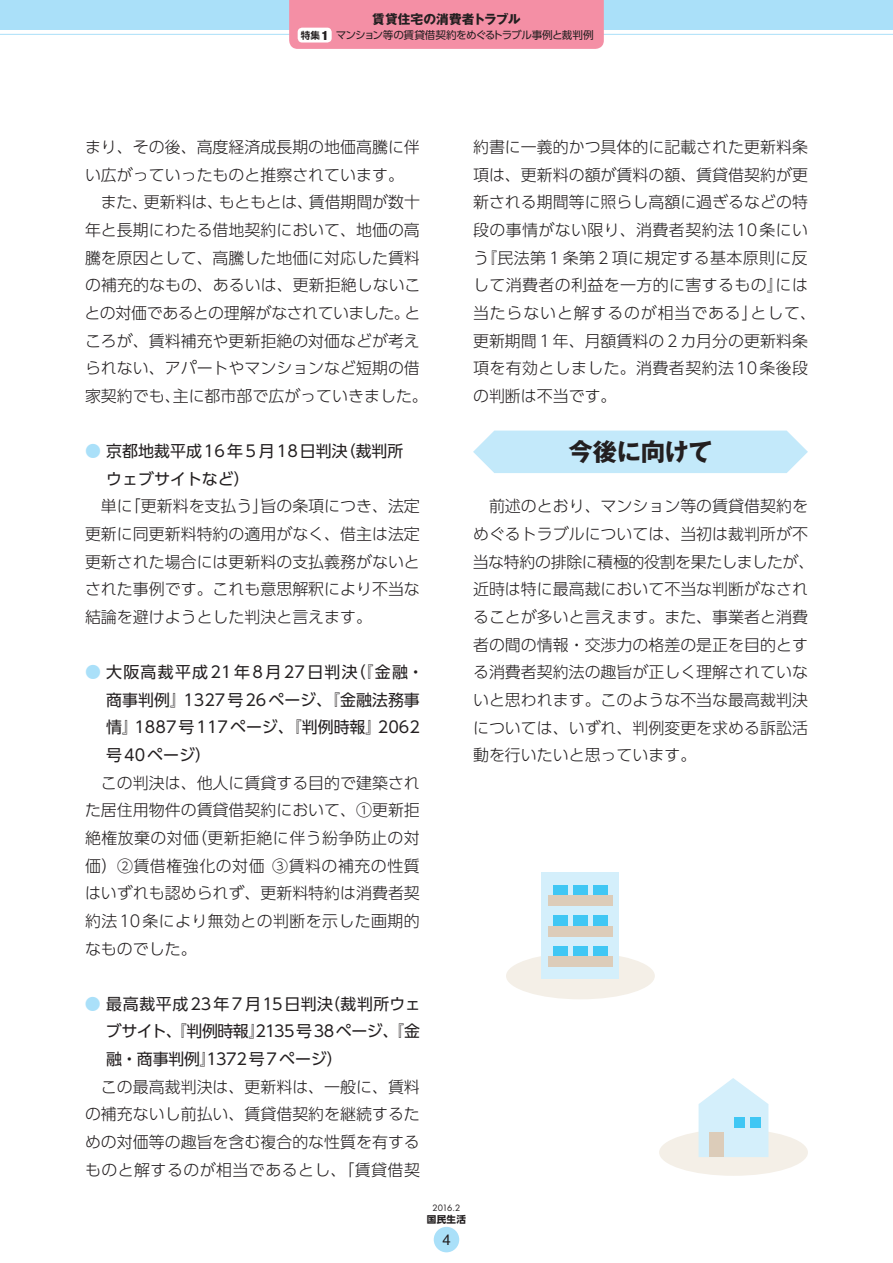
<style>
.page{position:relative;width:893px;height:1263px;background:#fff}
.page>*{position:absolute;margin:0;border:0;box-sizing:border-box;transform-origin:0 0}
.t1{font:700 24.45px "Gothic MB101 Pro";letter-spacing:-.025em;color:#231f20}
.t2{font:300 15.9px/27.6px "UD Shin Go Pro";color:#231f20;text-align:justify}
.t3{font:300 15.9px/27.6px "UD Shin Go Pro";letter-spacing:.025em;color:#231f20}
.t4{font:15.9px/27.6px "UD Shin Go Pro";color:#231f20}
.t5{font:14.85px "Helvetica LT Std";color:#231f20}
.t6{font:700 12.75px "Gothic MB101 Pro";letter-spacing:-.005em;color:#231f20}
.t7{font:10.65px "UD Shin Go Pro";letter-spacing:-.055em;color:#231f20}
.t8{font:700 9.6px "UD Shin Go Pro";color:#231f20}
.t9{font:8.55px "Futura Std";color:#231f20}
.s1{font-family:"UD Shin Go Pro De";font-weight:700;font-size:9.6px}
.s2{font-family:"Helvetica Neue LT Std";font-weight:900;font-stretch:condensed;font-size:12.75px}
.s3{color:#aae0f9}
</style>
<div class="page">
<div style="left:0;top:0;width:893px;height:30px;background:#aae0f9"></div>
<hr style="left:0;top:34px;width:893px;height:1px;background:#aae0f9">
<div style="left:289px;top:0;width:315px;height:49px;background:#f48fa5"></div>
<div style="left:298px;top:28px;width:34px;height:15px;background:#fff;border-radius:4px"></div>
<div style="left:434px;top:1227px;width:25px;height:25px;background:#aae0f9;border-radius:50%"></div>
<div style="left:473px;top:431px;width:335px;height:42px;background:#c3e9fa"></div>
<div style="left:659px;top:1129px;width:149px;height:47px;background:#f4efe7;border-radius:50%"></div>
<svg style="left:699px;top:1078px;width:69px;height:79px"></svg>
<div style="left:709px;top:1132px;width:15px;height:25px;background:#dcccb9"></div>
<div style="left:734px;top:1117px;width:11px;height:11px;background:#40c7f4"></div>
<div style="left:750px;top:1117px;width:11px;height:11px;background:#40c7f4"></div>
<div style="left:506px;top:952px;width:149px;height:47px;background:#f4efe7;border-radius:50%"></div>
<div style="left:542px;top:872px;width:77px;height:106px;background:#d4effb"></div>
<div style="left:553px;top:915px;width:14px;height:18px;background:#40c7f4"></div>
<div style="left:573px;top:915px;width:15px;height:18px;background:#40c7f4"></div>
<div style="left:593px;top:915px;width:15px;height:18px;background:#40c7f4"></div>
<div style="left:548px;top:926px;width:65px;height:10px;background:#dcccb9"></div>
<div style="left:553px;top:885px;width:14px;height:18px;background:#40c7f4"></div>
<div style="left:573px;top:885px;width:15px;height:18px;background:#40c7f4"></div>
<div style="left:593px;top:885px;width:15px;height:18px;background:#40c7f4"></div>
<div style="left:548px;top:895px;width:65px;height:11px;background:#dcccb9"></div>
<div style="left:553px;top:946px;width:14px;height:17px;background:#40c7f4"></div>
<div style="left:573px;top:946px;width:15px;height:17px;background:#40c7f4"></div>
<div style="left:593px;top:946px;width:15px;height:17px;background:#40c7f4"></div>
<div style="left:548px;top:956px;width:65px;height:11px;background:#dcccb9"></div>
<p class="t6" style="left:372px;top:9px;width:150px">賃貸住宅の消費者トラブル</p>
<p class="t7" style="left:301px;top:27px;width:294px"><span class="s1">特集</span> <span class="s2">1</span> マンション等の賃貸借契約をめぐるトラブル事例と裁判例</p>
<p class="t2" style="left:85px;top:133px;width:336px">まり、その後、高度経済成長期の地価高騰に伴い広がっていったものと推察されています。</p>
<p class="t2" style="left:84px;top:188px;width:345px;text-align:center">また、更新料は、もともとは、賃借期間が数十<br>年と長期にわたる借地契約において、地価の高騰を原因として、高騰した地価に対応した賃料の補充的なもの、あるいは、更新拒絶しないことの対価であるとの理解がなされていました。ところが、賃料補充や更新拒絶の対価などが考えられない、アパートやマンションなど短期の借家契約でも、主に都市部で広がっていきました。</p>
<p class="t4" style="left:106px;top:437px;width:299px;text-indent:-21px"><span class="s3">●</span> 京都地裁平成16年５月18日判決（裁判所ウェブサイトなど）</p>
<p class="t2" style="left:85px;top:492px;width:336px;text-indent:16px">単に「更新料を支払う」旨の条項につき、法定更新に同更新料特約の適用がなく、借主は法定更新された場合には更新料の支払義務がないとされた事例です。これも意思解釈により不当な結論を避けようとした判決と言えます。</p>
<p class="t4" style="left:106px;top:658px;width:319px;text-indent:-21px"><span class="s3">●</span> 大阪高裁平成21年8月27日判決（『金融・商事判例』1327号26ページ、『金融法務事情』1887号117ページ、『判例時報』2062号40ページ）</p>
<p class="t2" style="left:85px;top:768px;width:336px;text-indent:16px">この判決は、他人に賃貸する目的で建築された居住用物件の賃貸借契約において、①更新拒絶権放棄の対価（更新拒絶に伴う紛争防止の対価）②賃借権強化の対価 ③賃料の補充の性質はいずれも認められず、更新料特約は消費者契約法10条により無効との判断を示した画期的なものでした。</p>
<p class="t4" style="left:106px;top:989px;width:316px;text-align:justify;text-indent:-21px"><span class="s3">●</span> 最高裁平成23年７月15日判決（裁判所ウェブサイト、『判例時報』2135号38ページ、『金融・商事判例』1372号7ページ）</p>
<p class="t2" style="left:85px;top:1072px;width:336px;text-indent:16px">この最高裁判決は、更新料は、一般に、賃料の補充ないし前払い、賃貸借契約を継続するための対価等の趣旨を含む複合的な性質を有するものと解するのが相当であるとし、「賃貸借契</p>
<p class="t3" style="left:473px;top:133px;width:344px">約書に一義的かつ具体的に記載された更新料条項は、更新料の額が賃料の額、賃貸借契約が更新される期間等に照らし高額に過ぎるなどの特段の事情がない限り、消費者契約法10条にいう『民法第１条第２項に規定する基本原則に反して消費者の利益を一方的に害するもの』には当たらないと解するのが相当である」として、更新期間１年、月額賃料の２カ月分の更新料条項を有効としました。消費者契約法10条後段の判断は不当です。</p>
<h1 class="t1" style="left:569px;top:431px;width:146px">今後に向けて</h1>
<p class="t2" style="left:473px;top:492px;width:343px;text-align:left;text-indent:16px">前述のとおり、マンション等の賃貸借契約をめぐるトラブルについては、当初は裁判所が不当な特約の排除に積極的役割を果たしましたが、近時は特に最高裁において不当な判断がなされることが多いと言えます。また、事業者と消費者の間の情報・交渉力の格差の是正を目的とする消費者契約法の趣旨が正しく理解されていないと思われます。このような不当な最高裁判決については、いずれ、判例変更を求める訴訟活動を行いたいと思っています。</p>
<p class="t9" style="left:433px;top:1202px;width:29px">2016.2</p>
<p class="t8" style="left:427px;top:1211px;width:41px">国民生活</p>
<p class="t5" style="left:442px;top:1231px;width:10px">4</p>
</div>
